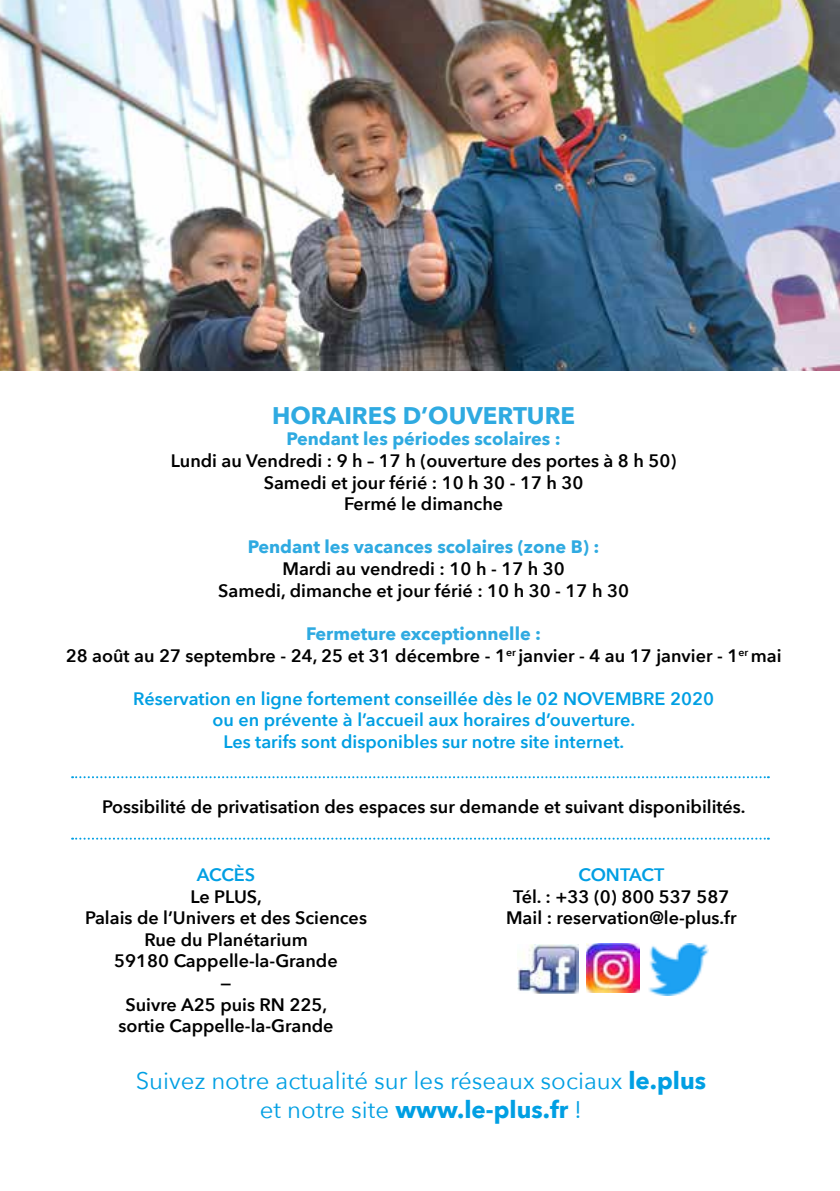
<style>
.page{position:relative;width:840px;height:1191px;background:#fff}
.page>*{position:absolute;margin:0;border:0;box-sizing:border-box;transform-origin:0 0}
.t1{font:24px/28.8px "Avenir Next";color:#009fe3;text-align:center}
.t2{font:700 24px "Avenir Next";color:#2faae1}
.t3{font:600 18px/21.6px "Avenir Next";color:#000;text-align:center}
.t4{font:600 18px/21.6px "Avenir Next";color:#009fe3;text-align:center}
.t5{font:700 18px "Avenir Next";color:#2faae1}
.s1{font-weight:700;color:#2faae1}
.s2{font-weight:700}
</style>
<div class="page">
<img style="left:0;top:0;width:839px;height:370px">
<img style="left:517px;top:944px;width:61px;height:49px">
<img style="left:586px;top:944px;width:53px;height:48px">
<img style="left:648px;top:943px;width:59px;height:52px">
<svg style="left:72px;top:776px;width:696px;height:2px"></svg>
<svg style="left:72px;top:837px;width:696px;height:2px"></svg>
<h1 class="t2" style="left:272px;top:395px;width:304px">HORAIRES D’OUVERTURE</h1>
<p class="t5" style="left:286px;top:423px;width:276px">Pendant les périodes scolaires :</p>
<p class="t3" style="left:171px;top:449px;width:506px">Lundi au Vendredi : 9 h – 17 h (ouverture des portes à 8 h 50)<br>Samedi et jour férié : 10 h 30 - 17 h 30<br>Fermé le dimanche</p>
<p class="t5" style="left:248px;top:531px;width:353px">Pendant les vacances scolaires (zone B) :</p>
<p class="t3" style="left:218px;top:557px;width:412px">Mardi au vendredi : 10 h - 17 h 30<br>Samedi, dimanche et jour férié : 10 h 30 - 17 h 30</p>
<p class="t3" style="left:66px;top:622px;width:717px"><span class="s1">Fermeture exceptionnelle :<br></span>28 août au 27 septembre - 24, 25 et 31 décembre - 1<sup>er</sup> janvier - 4 au 17 janvier - 1<sup>er</sup> mai</p>
<p class="t4" style="left:133px;top:687px;width:582px">Réservation en ligne fortement conseillée dès le 02 NOVEMBRE 2020 ou en prévente à l’accueil aux horaires d’ouverture.<br>Les tarifs sont disponibles sur notre site internet.</p>
<p class="t3" style="left:102px;top:795px;width:644px">Possibilité de privatisation des espaces sur demande et suivant disponibilités.</p>
<p class="t4" style="left:196px;top:863px;width:60px">ACCÈS</p>
<p class="t3" style="left:85px;top:885px;width:283px">Le PLUS,<br>Palais de l’Univers et des Sciences<br>Rue du Planétarium<br>59180 Cappelle-la-Grande<br>—<br>Suivre A25 puis RN 225,<br>sortie Cappelle-la-Grande</p>
<p class="t4" style="left:578px;top:863px;width:87px">CONTACT</p>
<p class="t3" style="left:505px;top:885px;width:232px">Tél. : +33 (0) 800 537 587<br>Mail : reservation@le-plus.fr</p>
<h1 class="t1" style="left:136px;top:1065px;width:571px">Suivez notre actualité sur les réseaux sociaux <span class="s2">le.plus </span>et notre site <span class="s2">www.le-plus.fr</span> !</h1>
</div>
